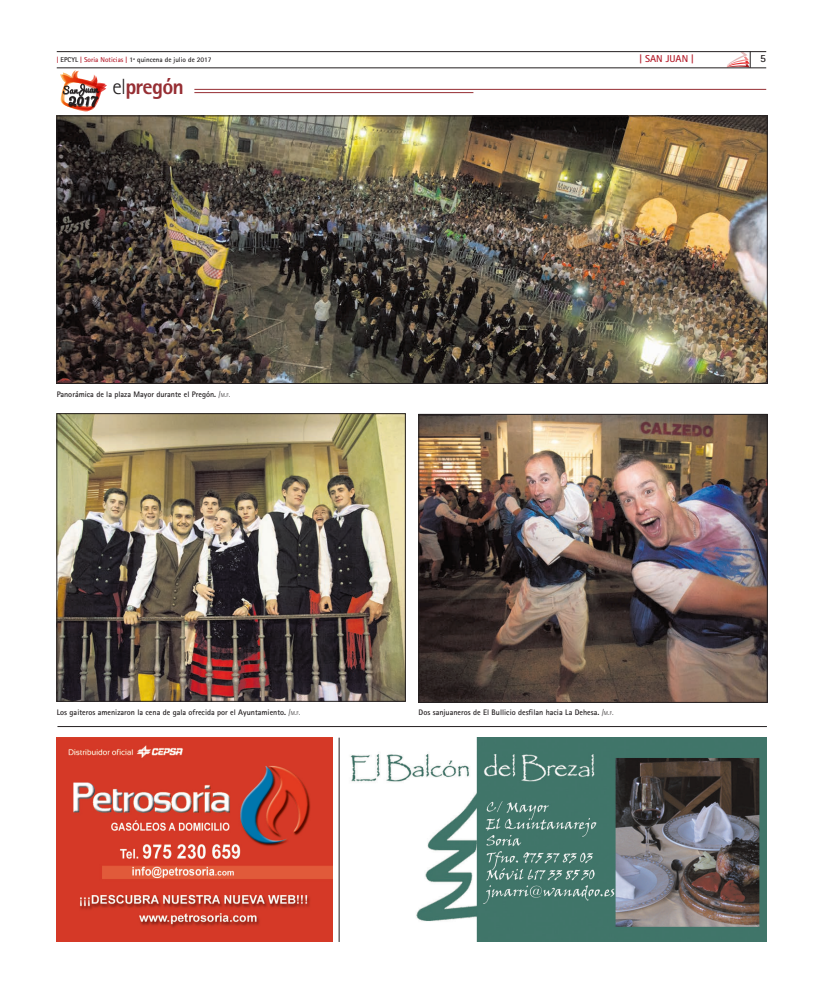
<style>
.page{position:relative;width:823px;height:993px;background:#fff}
.page>*{position:absolute;margin:0;border:0;box-sizing:border-box;transform-origin:0 0}
.t1{font:800 22px "Rotis Sans Serif Std";letter-spacing:-.035em;color:#962e33}
.t2{font:700 11px "Rotis Sans Serif Std";color:#231f20}
.t3{font:700 10px "Rotis Sans Serif Std";color:#b61f2d}
.t4{font:700 8px "Rotis Sans Serif Std";color:#231f20}
.t5{font:700 7px "Rotis Sans Serif Std";color:#231f20}
.s1{color:#b61f2d}
.s2{font-weight:300;color:#231f20}
.s3{font-weight:300}
.s4{font-weight:300;font-size:5.6px}
</style>
<div class="page">
<img style="left:59px;top:118px;width:706px;height:263px">
<div style="left:57px;top:116px;width:710px;height:267px;border:1px solid #231f20"></div>
<img style="left:59px;top:415px;width:344px;height:284px">
<div style="left:57px;top:413px;width:348px;height:288px;border:1px solid #231f20"></div>
<hr style="left:57px;top:726px;width:709px;height:1px;background:#231f20">
<svg style="left:60px;top:70px;width:47px;height:41px"></svg>
<hr style="left:194px;top:89px;width:571px;height:1px;background:#962e33">
<hr style="left:194px;top:92px;width:279px;height:1px;background:#962e33">
<hr style="left:339px;top:737px;width:1px;height:204px;background:#231f20">
<hr style="left:57px;top:68px;width:708px;height:1px;background:#231f20">
<hr style="left:57px;top:51px;width:708px;height:1px;background:#231f20">
<svg style="left:725px;top:51px;width:25px;height:17px"></svg>
<img style="left:57px;top:737px;width:275px;height:204px">
<img style="left:420px;top:416px;width:345px;height:284px">
<div style="left:418px;top:414px;width:349px;height:288px;border:1px solid #231f20"></div>
<img style="left:350px;top:737px;width:415px;height:204px">
<p class="t5" style="left:57px;top:56px;width:156px"><span class="s1">|</span> EPCYL <span class="s1">| Soria Noticias |</span> 1ª quincena de julio de 2017</p>
<p class="t3" style="left:639px;top:53px;width:56px">| SAN JUAN |</p>
<h2 class="t2" style="left:759px;top:52px;width:7px">5</h2>
<h1 class="t1" style="left:112px;top:73px;width:73px"><span class="s2">el</span>pregón</h1>
<p class="t4" style="left:57px;top:389px;width:175px">Panorámica de la plaza Mayor durante el Pregón. <span class="s3">/</span><span class="s4">M</span><span class="s3">.</span><span class="s4">F</span><span class="s3">.</span></p>
<p class="t4" style="left:57px;top:707px;width:245px">Los gaiteros amenizaron la cena de gala ofrecida por el Ayuntamiento. <span class="s3">/</span><span class="s4">M</span><span class="s3">.</span><span class="s4">F</span><span class="s3">.</span></p>
<p class="t4" style="left:418px;top:707px;width:196px">Dos sanjuaneros de El Bullicio desfilan hacia La Dehesa. <span class="s3">/</span><span class="s4">M</span><span class="s3">.</span><span class="s4">F</span><span class="s3">.</span></p>
</div>
